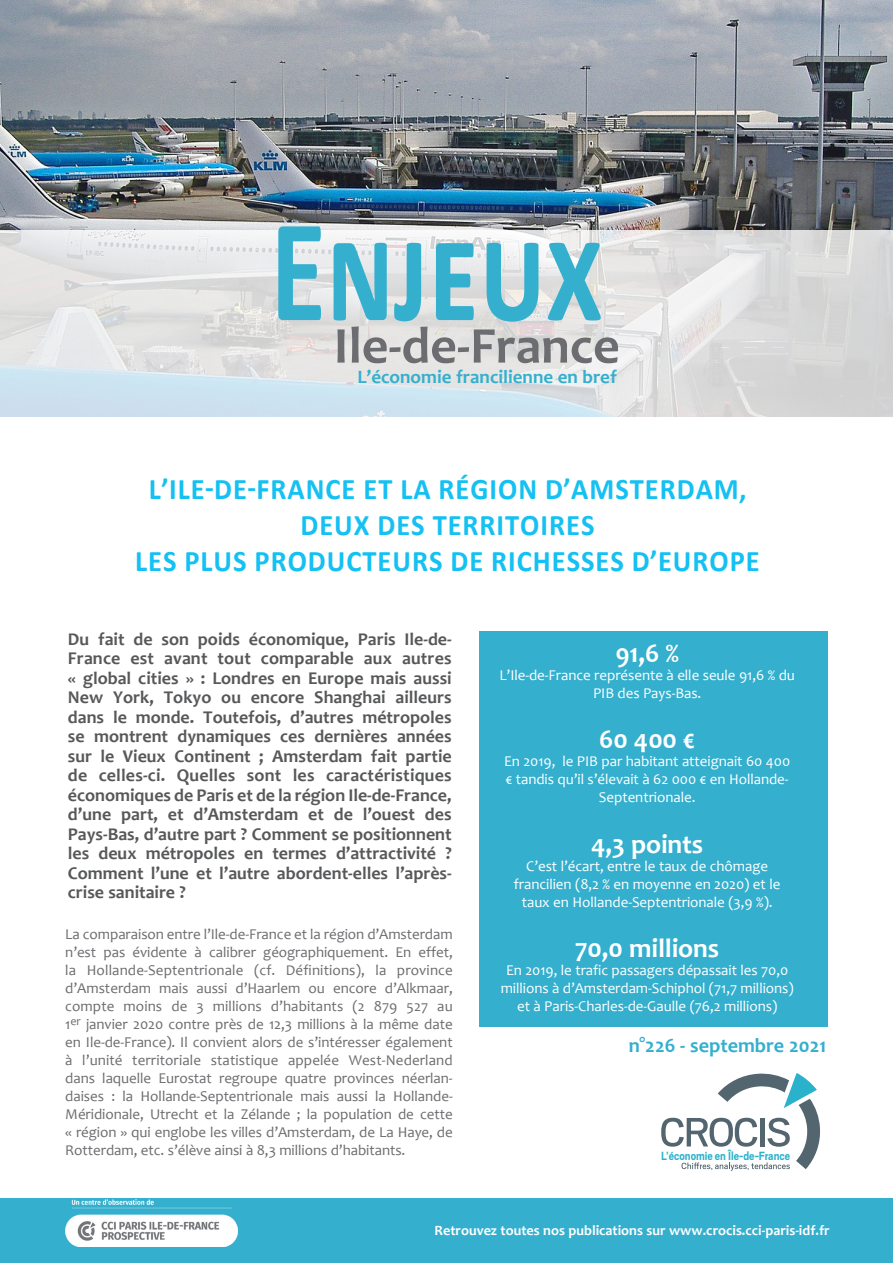
<style>
.page{position:relative;width:893px;height:1263px;background:#fff}
.page>*{position:absolute;margin:0;border:0;box-sizing:border-box;transform-origin:0 0}
.t1{font:700 148.2px "Calibri";color:#34afce;scale:.77 1}
.t2{font:700 52.05px "Candara";color:#6c6d70}
.t3{font:700 30px/36px "Calibri";letter-spacing:.035em;color:#15c0f2;text-align:center;scale:.95 1}
.t4{font:700 27px "Candara";letter-spacing:-.005em;color:#fff}
.t5{font:700 20.25px "Candara";color:#34afce}
.t6{font:700 19.05px "Candara";color:#34afce}
.t7{font:700 18px/19.5px "Candara";color:#57585a;text-align:justify}
.t8{font:15px/18px "Candara";letter-spacing:-.005em;color:#6c6d70;text-align:justify}
.t9{font:15px/18px "Candara";letter-spacing:-.005em;color:#fff;text-align:center}
.t10{font:700 14.25px "Candara";color:#fff}
.t11{font:700 13.2px "Scout";color:#2ab2cd;scale:.9 1}
</style>
<div class="page">
<svg style="left:661px;top:1073px;width:160px;height:98px"></svg>
<div style="left:0;top:1198px;width:893px;height:65px;background:#34afce"></div>
<img style="left:65px;top:1199px;width:172px;height:47px">
<img style="left:0;top:0;width:893px;height:230px">
<svg style="left:0;top:230px;width:893px;height:187px;background:#dfe1e3"></svg>
<div style="left:479px;top:631px;width:349px;height:396px;background:#34afce"></div>
<p class="t1" style="left:270px;top:166px;width:433px">Enjeux</p>
<p class="t2" style="left:334px;top:313px;width:287px">Ile-de-France</p>
<p class="t6" style="left:357px;top:364px;width:261px">L’économie francilienne en bref</p>
<p class="t3" style="left:149px;top:471px;width:631px">L’ILE-DE-FRANCE ET LA RÉGION D’AMSTERDAM,<br>DEUX DES TERRITOIRES</p>
<p class="t3" style="left:135px;top:543px;width:659px">LES PLUS PRODUCTEURS DE RICHESSES D’EUROPE</p>
<p class="t7" style="left:68px;top:629px;width:385px">Du fait de son poids économique, Paris Ile-de-France est avant tout comparable aux autres « global cities » : Londres en Europe mais aussi New York, Tokyo ou encore Shanghai ailleurs dans le monde. Toutefois, d’autres métropoles se montrent dynamiques ces dernières années sur le Vieux Continent ; Amsterdam fait partie de celles-ci. Quelles sont les caractéristiques économiques de Paris et de la région Ile-de-France, d’une part, et d’Amsterdam et de l’ouest des Pays-Bas, d’autre part ? Comment se positionnent les deux métropoles en termes d’attractivité ?<br>Comment l’une et l’autre abordent-elles l’après&shy;crise sanitaire ?</p>
<p class="t8" style="left:65px;top:925px;width:389px">La comparaison entre l’Ile-de-France et la région d’Amsterdam n’est pas évidente à calibrer géographiquement. En effet, la Hollande-Septentrionale (cf. Définitions), la province d’Amsterdam mais aussi d’Haarlem ou encore d’Alkmaar, compte moins de 3 millions d’habitants (2 879 527 au 1<sup>er</sup> janvier 2020 contre près de 12,3 millions à la même date en Ile-de-France). Il convient alors de s’intéresser également à l’unité territoriale statistique appelée West-Nederland dans laquelle Eurostat regroupe quatre provinces néerlan&shy;daises : la Hollande-Septentrionale mais aussi la Hollande-Méridionale, Utrecht et la Zélande ; la population de cette « région » qui englobe les villes d’Amsterdam, de La Haye, de Rotterdam, etc. s’élève ainsi à 8,3 millions d’habitants.</p>
<p class="t4" style="left:615px;top:636px;width:65px">91,6 %</p>
<p class="t9" style="left:499px;top:666px;width:297px">L’Ile-de-France représente à elle seule 91,6 % du<br>PIB des Pays-Bas.</p>
<p class="t4" style="left:599px;top:722px;width:97px">60 400 €</p>
<p class="t9" style="left:504px;top:752px;width:288px">En 2019, le PIB par habitant atteignait 60 400 € tandis qu’il s’élevait à 62 000 € en Hollande-<br>Septentrionale.</p>
<p class="t4" style="left:591px;top:827px;width:114px">4,3 points</p>
<p class="t9" style="left:514px;top:856px;width:268px">C’est l’écart, entre le taux de chômage francilien (8,2 % en moyenne en 2020) et le taux en Hollande-Septentrionale (3,9 %).</p>
<p class="t4" style="left:575px;top:931px;width:146px">70,0 millions</p>
<p class="t9" style="left:501px;top:961px;width:295px">En 2019, le trafic passagers dépassait les 70,0 millions à d’Amsterdam-Schiphol (71,7 millions) et à Paris-Charles-de-Gaulle (76,2 millions)</p>
<p class="t5" style="left:629px;top:1032px;width:199px">n°226 - septembre 2021</p>
<p class="t11" style="left:661px;top:1147px;width:145px">L’économie en Île-de-France</p>
<p class="t10" style="left:435px;top:1221px;width:397px">Retrouvez toutes nos publications sur www.crocis.cci-paris-idf.fr</p>
</div>
